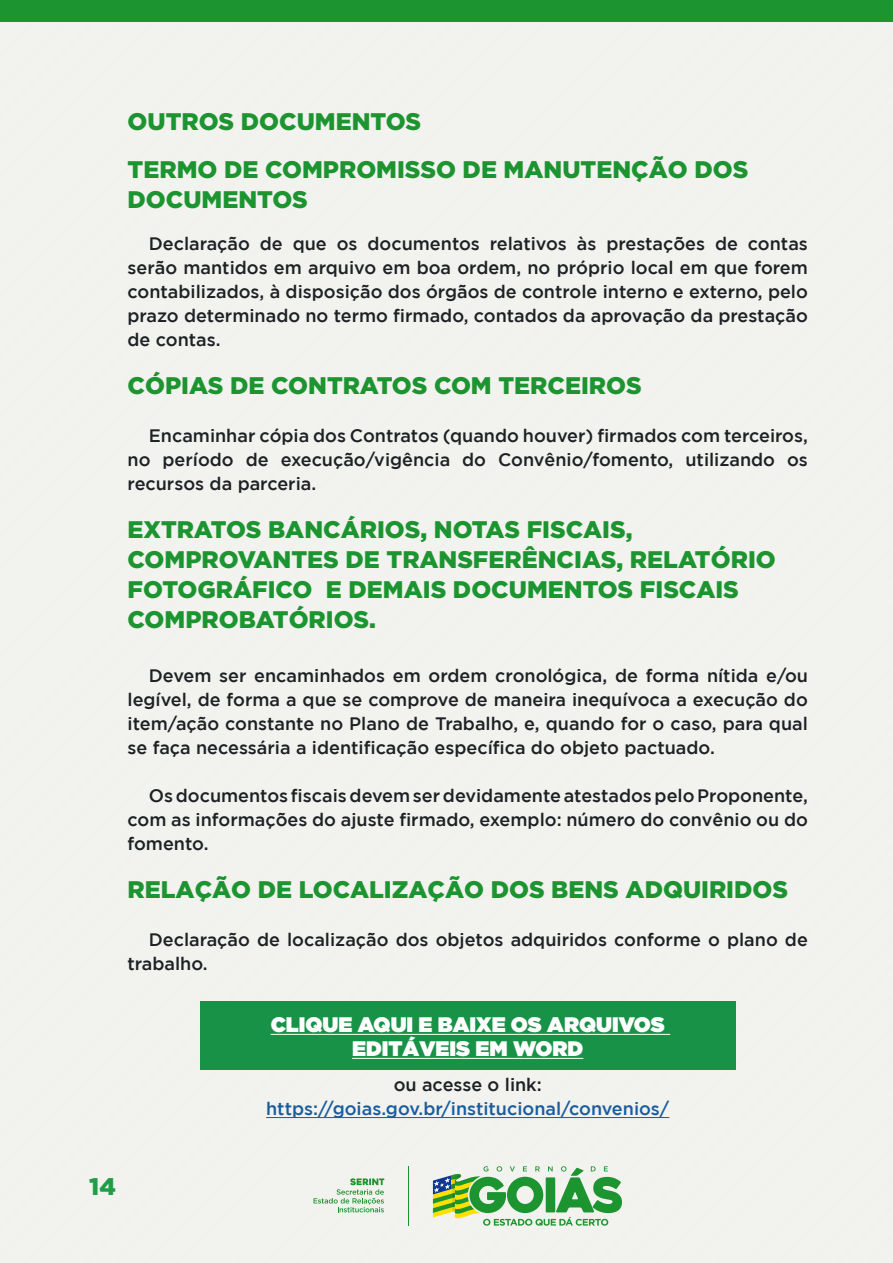
<style>
.page{position:relative;width:893px;height:1263px;background:#fff}
.page>*{position:absolute;margin:0;border:0;box-sizing:border-box;transform-origin:0 0}
.títulos{font:900 24px/30px "Gotham";color:#1c9430}
.anexos{font:900 24px "Gotham";color:#1c9430}
.t1{font:900 24px "Gotham";color:#219d47}
.bullet_point{font:900 21px/24px "Gotham";color:#fff;text-align:center}
.texto_corrido{font:500 18px/24px "Gotham";color:#1d2124;text-align:justify}
.bullet_point-2{font:500 18px "Gotham";color:#175d9e}
.bullet_point-3{font:500 18px "Gotham";color:#1d2124}
</style>
<div class="page">
<div style="left:0;top:21px;width:893px;height:1242px;background:#f2f2ef"></div>
<svg style="left:313px;top:1178px;width:71px;height:34px"></svg>
<svg style="left:433px;top:1166px;width:189px;height:60px"></svg>
<hr style="left:408px;top:1166px;width:1px;height:60px;background:#1c9430">
<div style="left:0;top:0;width:893px;height:21px;background:#1c9430"></div>
<hr style="left:266px;top:1117px;width:403px;height:1px;background:#175d9e">
<div style="left:200px;top:1002px;width:535px;height:68px;background:#189247"></div>
<hr style="left:271px;top:1034px;width:399px;height:1px;background:#fff">
<hr style="left:352px;top:1058px;width:231px;height:1px;background:#fff">
<p class="títulos" style="left:128px;top:106px;width:295px">OUTROS DOCUMENTOS</p>
<p class="títulos" style="left:128px;top:154px;width:622px">TERMO DE COMPROMISSO DE MANUTENÇÃO DOS<br>DOCUMENTOS</p>
<p class="texto_corrido" style="left:128px;top:232px;width:682px;text-indent:21px">Declaração de que os documentos relativos às prestações de contas serão mantidos em arquivo em boa ordem, no próprio local em que forem contabilizados, à disposição dos órgãos de controle interno e externo, pelo prazo determinado no termo firmado, contados da aprovação da prestação de contas.</p>
<p class="títulos" style="left:128px;top:370px;width:516px">CÓPIAS DE CONTRATOS COM TERCEIROS</p>
<p class="texto_corrido" style="left:128px;top:424px;width:682px;text-indent:21px">Encaminhar cópia dos Contratos (quando houver) firmados com terceiros, no período de execução/vigência do Convênio/fomento, utilizando os recursos da parceria.</p>
<p class="títulos" style="left:128px;top:514px;width:650px">EXTRATOS BANCÁRIOS, NOTAS FISCAIS, COMPROVANTES DE TRANSFERÊNCIAS, RELATÓRIO FOTOGRÁFICO E DEMAIS DOCUMENTOS FISCAIS COMPROBATÓRIOS.</p>
<p class="texto_corrido" style="left:128px;top:664px;width:682px;text-indent:21px">Devem ser encaminhados em ordem cronológica, de forma nítida e/ou legível, de forma a que se comprove de maneira inequívoca a execução do item/ação constante no Plano de Trabalho, e, quando for o caso, para qual se faça necessária a identificação específica do objeto pactuado.</p>
<p class="texto_corrido" style="left:128px;top:784px;width:682px;text-indent:21px">Os documentos fiscais devem ser devidamente atestados pelo Proponente, com as informações do ajuste firmado, exemplo: número do convênio ou do fomento.</p>
<p class="anexos" style="left:128px;top:876px;width:662px">RELAÇÃO DE LOCALIZAÇÃO DOS BENS ADQUIRIDOS</p>
<p class="texto_corrido" style="left:128px;top:928px;width:682px;text-indent:21px">Declaração de localização dos objetos adquiridos conforme o plano de trabalho.</p>
<p class="bullet_point" style="left:271px;top:1011px;width:396px">CLIQUE AQUI E BAIXE OS ARQUIVOS<br>EDITÁVEIS EM WORD</p>
<p class="bullet_point-3" style="left:394px;top:1074px;width:150px">ou acesse o link:</p>
<p class="bullet_point-2" style="left:266px;top:1098px;width:405px">https://goias.gov.br/institucional/convenios/</p>
<h1 class="t1" style="left:89px;top:1173px;width:28px">14</h1>
</div>
